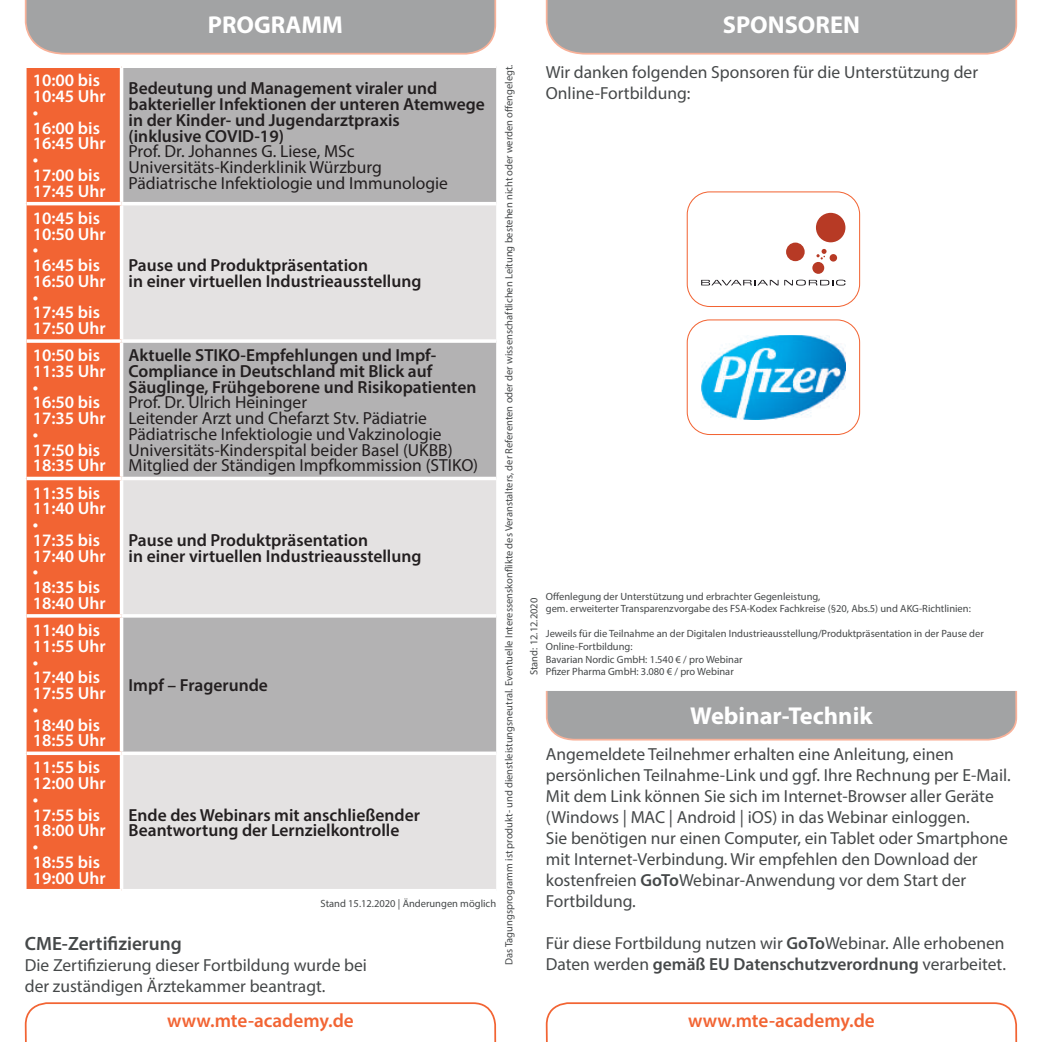
<style>
.page{position:relative;width:1042px;height:1042px;background:#fff}
.page>*{position:absolute;margin:0;border:0;box-sizing:border-box;transform-origin:0 0}
.t1{font:700 24.5px "Myriad Pro";color:#fff}
.t2{font:600 19.25px "Myriad Pro";color:#f26433}
.t3{font:600 19.25px "Myriad Pro";color:#454849}
.t4{font:17.5px/21px "Myriad Pro";color:#454849}
.t5{font:600 17.5px/15.8px "Myriad Pro";color:#231f20}
.t6{font:600 17.5px/15.8px "Myriad Pro";color:#fff}
.t7{font:17.5px/15.8px "Myriad Pro";color:#231f20}
.t8{font:10.5px/12.6px "Myriad Pro";color:#454849}
.s1{font-weight:600}
</style>
<div class="page">
<svg style="left:24px;top:0;width:473px;height:55px;background:#a7a6a6"></svg>
<svg style="left:545px;top:0;width:473px;height:55px;background:#a7a6a6"></svg>
<svg style="left:24px;top:679px;width:473px;height:363px"></svg>
<svg style="left:545px;top:1002px;width:473px;height:40px"></svg>
<svg style="left:545px;top:691px;width:473px;height:50px;background:#a7a5a5"></svg>
<div style="left:27px;top:68px;width:93px;height:821px;background:#f26433"></div>
<div style="left:123px;top:68px;width:373px;height:134px;background:#b3b2b3"></div>
<svg style="left:123px;top:205px;width:373px;height:684px;background:#d0cecf"></svg>
<hr style="left:25px;top:616px;width:2px;height:137px;background:#fff">
<hr style="left:25px;top:753px;width:2px;height:136px;background:#fff">
<hr style="left:27px;top:202px;width:95px;height:3px;background:#fff">
<svg style="left:27px;top:339px;width:95px;height:4px"></svg>
<hr style="left:27px;top:477px;width:95px;height:3px;background:#fff">
<hr style="left:27px;top:614px;width:95px;height:3px;background:#fff">
<svg style="left:27px;top:751px;width:95px;height:4px"></svg>
<hr style="left:25px;top:889px;width:97px;height:3px;background:#fff">
<hr style="left:120px;top:755px;width:3px;height:134px;background:#fff">
<hr style="left:122px;top:889px;width:374px;height:3px;background:#fff">
<hr style="left:122px;top:339px;width:374px;height:4px;background:#fff">
<hr style="left:122px;top:477px;width:374px;height:3px;background:#fff">
<hr style="left:120px;top:617px;width:3px;height:134px;background:#fff">
<hr style="left:122px;top:614px;width:374px;height:3px;background:#fff">
<svg style="left:122px;top:751px;width:374px;height:4px"></svg>
<svg style="left:687px;top:319px;width:173px;height:116px"></svg>
<img style="left:701px;top:335px;width:144px;height:84px">
<svg style="left:687px;top:191px;width:173px;height:116px"></svg>
<div style="left:816px;top:213px;width:29px;height:29px;background:#b73a25;border-radius:50%"></div>
<h1 class="t1" style="left:208px;top:9px;width:137px">PROGRAMM</h1>
<p class="t6" style="left:33px;top:72px;width:75px">10:00 bis<br>10:45 Uhr •<br>16:00 bis<br>16:45 Uhr •<br>17:00 bis<br>17:45 Uhr</p>
<p class="t5" style="left:129px;top:80px;width:358px">Bedeutung und Management viraler und bakterieller Infektionen der unteren Atemwege in der Kinder- und Jugendarztpraxis<br>(inklusive COVID-19)</p>
<p class="t7" style="left:129px;top:143px;width:321px">Prof. Dr. Johannes G. Liese, MSc<br>Universitäts-Kinderklinik Würzburg<br>Pädiatrische Infektiologie und Immunologie</p>
<p class="t6" style="left:33px;top:210px;width:75px">10:45 bis<br>10:50 Uhr •<br>16:45 bis<br>16:50 Uhr •<br>17:45 bis<br>17:50 Uhr</p>
<p class="t5" style="left:129px;top:257px;width:294px">Pause und Produktpräsentation<br>in einer virtuellen Industrieausstellung</p>
<p class="t6" style="left:33px;top:347px;width:75px">10:50 bis<br>11:35 Uhr •<br>16:50 bis<br>17:35 Uhr •<br>17:50 bis<br>18:35 Uhr</p>
<p class="t5" style="left:129px;top:347px;width:349px">Aktuelle STIKO-Empfehlungen und Impf-<br>Compliance in Deutschland mit Blick auf<br>Säuglinge, Frühgeborene und Risikopatienten</p>
<p class="t7" style="left:129px;top:394px;width:351px">Prof. Dr. Ulrich Heininger<br>Leitender Arzt und Chefarzt Stv. Pädiatrie Pädiatrische Infektiologie und Vakzinologie Universitäts-Kinderspital beider Basel (UKBB)<br>Mitglied der Ständigen Impfkommission (STIKO)</p>
<p class="t6" style="left:33px;top:484px;width:75px">11:35 bis<br>11:40 Uhr •<br>17:35 bis<br>17:40 Uhr •<br>18:35 bis<br>18:40 Uhr</p>
<p class="t6" style="left:33px;top:622px;width:75px">11:40 bis<br>11:55 Uhr •<br>17:40 bis<br>17:55 Uhr •<br>18:40 bis<br>18:55 Uhr</p>
<p class="t6" style="left:33px;top:759px;width:75px">11:55 bis<br>12:00 Uhr •<br>17:55 bis<br>18:00 Uhr •<br>18:55 bis<br>19:00 Uhr</p>
<p class="t5" style="left:129px;top:532px;width:294px">Pause und Produktpräsentation<br>in einer virtuellen Industrieausstellung</p>
<p class="t5" style="left:129px;top:677px;width:141px">Impf – Fragerunde</p>
<p class="t5" style="left:129px;top:806px;width:293px">Ende des Webinars mit anschließender<br>Beantwortung der Lernzielkontrolle</p>
<p class="t8" style="left:321px;top:896px;width:177px">Stand 15.12.2020 | Änderungen möglich</p>
<p class="t3" style="left:25px;top:931px;width:158px">CME-Zertifizierung</p>
<p class="t4" style="left:25px;top:954px;width:344px">Die Zertifizierung dieser Fortbildung wurde bei der zuständigen Ärztekammer beantragt.</p>
<p class="t8" style="left:502px;top:965px;width:902px;rotate:-90deg">Das Tagungsprogramm ist produkt- und dienstleistungsneutral. Eventuelle Interessenskonflikte des Veranstalters, der Referenten oder der wissenschaftlichen Leitung bestehen nicht oder werden offengelegt.</p>
<h1 class="t1" style="left:723px;top:9px;width:139px">SPONSOREN</h1>
<p class="t4" style="left:546px;top:61px;width:434px">Wir danken folgenden Sponsoren für die Unterstützung der<br>Online-Fortbildung:</p>
<p class="t8" style="left:527px;top:675px;width:79px;rotate:-90deg">Stand: 12.12.2020</p>
<p class="t8" style="left:546px;top:589px;width:427px">Offenlegung der Unterstützung und erbrachter Gegenleistung,<br>gem. erweiterter Transparenzvorgabe des FSA-Kodex Fachkreise (§20, Abs.5) und AKG-Richtlinien:</p>
<p class="t8" style="left:546px;top:627px;width:440px">Jeweils für die Teilnahme an der Digitalen Industrieausstellung/Produktpräsentation in der Pause der Online-Fortbildung:<br>Bavarian Nordic GmbH: 1.540 € / pro Webinar<br>Pfizer Pharma GmbH: 3.080 € / pro Webinar</p>
<h1 class="t1" style="left:690px;top:700px;width:184px">Webinar-Technik</h1>
<p class="t4" style="left:546px;top:743px;width:466px">Angemeldete Teilnehmer erhalten eine Anleitung, einen persönlichen Teilnahme-Link und ggf. Ihre Rechnung per E-Mail.<br>Mit dem Link können Sie sich im Internet-Browser aller Geräte (Windows | MAC | Android | iOS) in das Webinar einloggen.<br>Sie benötigen nur einen Computer, ein Tablet oder Smartphone mit Internet-Verbindung. Wir empfehlen den Download der kostenfreien <span class="s1">GoTo</span>Webinar-Anwendung vor dem Start der Fortbildung.</p>
<p class="t4" style="left:546px;top:932px;width:462px">Für diese Fortbildung nutzen wir <span class="s1">GoTo</span>Webinar. Alle erhobenen<br>Daten werden <span class="s1">gemäß EU Datenschutzverordnung</span> verarbeitet.</p>
<p class="t2" style="left:167px;top:1008px;width:188px">www.mte-academy.de</p>
<p class="t2" style="left:688px;top:1008px;width:188px">www.mte-academy.de</p>
</div>
